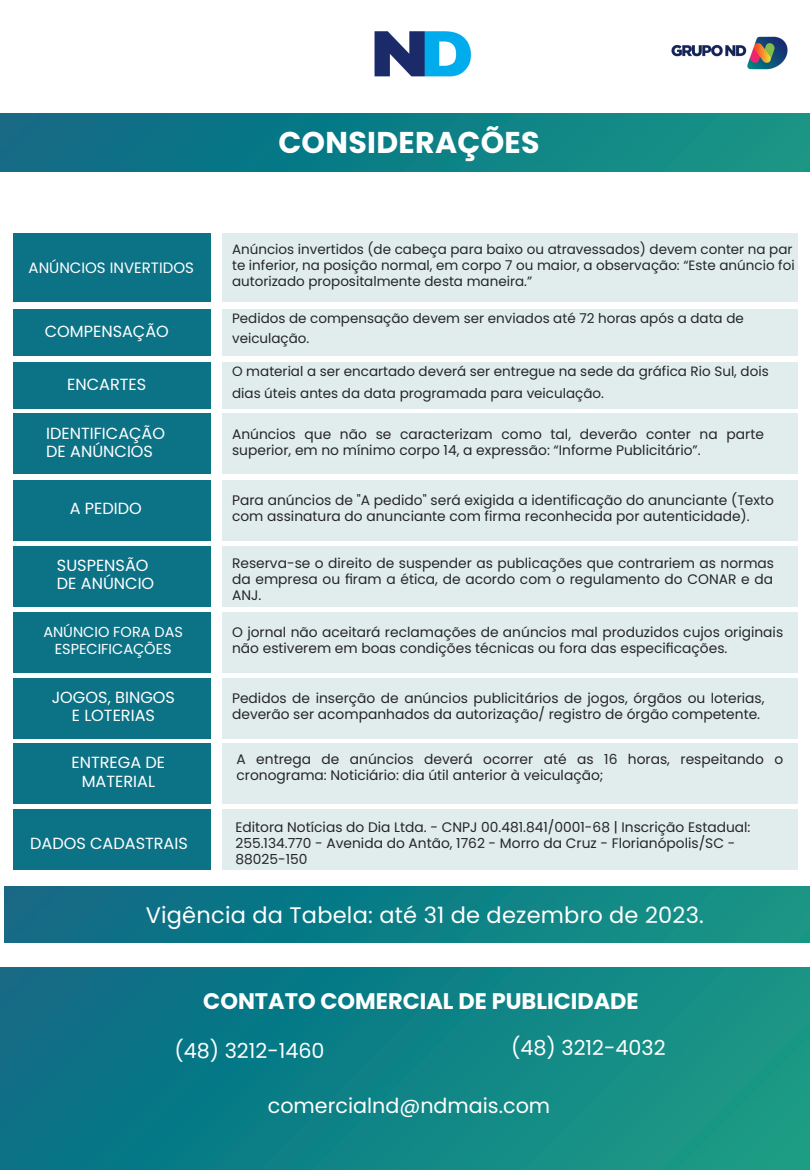
<style>
.page{position:relative;width:810px;height:1170px;background:#fff}
.page>*{position:absolute;margin:0;border:0;box-sizing:border-box;transform-origin:0 0}
.t1{font:700 30px "Poppins";letter-spacing:.01em;color:#fff}
.t2{font:22.5px "Poppins";letter-spacing:.01em;color:#fff}
.t3{font:700 22.5px "Poppins";color:#fff}
.t4{font:20.7px "Poppins";color:#fff}
.t5{font:16.05px/18.1px "Poppins";color:#fff}
.t6{font:15px "Poppins";color:#fff}
.t7{font:14.55px/17px "Poppins";color:#fff;text-align:center}
.t8{font:13.8px/16px "Poppins";color:#262626}
.t9{font:13.5px/15.8px "Poppins";color:#262626}
</style>
<div class="page">
<div style="left:13px;top:743px;width:197px;height:61px;background:#0c7286"></div>
<div style="left:222px;top:743px;width:575px;height:61px;background:#e0edec"></div>
<div style="left:13px;top:809px;width:197px;height:61px;background:#0c7286"></div>
<div style="left:222px;top:809px;width:575px;height:61px;background:#e0edec"></div>
<div style="left:222px;top:234px;width:575px;height:68px;background:#e0edec"></div>
<div style="left:13px;top:309px;width:197px;height:46px;background:#0c7286"></div>
<div style="left:222px;top:309px;width:575px;height:46px;background:#e0edec"></div>
<div style="left:13px;top:362px;width:197px;height:47px;background:#0c7286"></div>
<div style="left:222px;top:362px;width:575px;height:47px;background:#e0edec"></div>
<div style="left:13px;top:414px;width:197px;height:60px;background:#0c7286"></div>
<div style="left:222px;top:414px;width:575px;height:60px;background:#e0edec"></div>
<div style="left:13px;top:480px;width:197px;height:60px;background:#0c7286"></div>
<div style="left:222px;top:480px;width:575px;height:60px;background:#e0edec"></div>
<div style="left:13px;top:546px;width:197px;height:60px;background:#0c7286"></div>
<div style="left:222px;top:546px;width:575px;height:60px;background:#e0edec"></div>
<div style="left:13px;top:612px;width:197px;height:60px;background:#0c7286"></div>
<div style="left:222px;top:612px;width:575px;height:60px;background:#e0edec"></div>
<div style="left:13px;top:678px;width:197px;height:60px;background:#0c7286"></div>
<div style="left:222px;top:678px;width:575px;height:60px;background:#e0edec"></div>
<img style="left:0;top:113px;width:810px;height:59px">
<div style="left:13px;top:234px;width:197px;height:68px;background:#0c7286"></div>
<img style="left:374px;top:31px;width:97px;height:46px">
<img style="left:671px;top:36px;width:117px;height:34px">
<img style="left:5px;top:886px;width:805px;height:57px">
<img style="left:0;top:968px;width:810px;height:202px">
<p class="t6" style="left:29px;top:257px;width:167px">ANÚNCIOS INVERTIDOS</p>
<p class="t5" style="left:45px;top:322px;width:126px">COMPENSAÇÃO</p>
<p class="t5" style="left:67px;top:376px;width:81px">ENCARTES</p>
<p class="t5" style="left:46px;top:424px;width:120px">IDENTIFICAÇÃO<br>DE ANÚNCIOS</p>
<p class="t5" style="left:70px;top:500px;width:74px">A PEDIDO</p>
<p class="t5" style="left:57px;top:557px;width:99px">SUSPENSÃO<br>DE ANÚNCIO</p>
<p class="t7" style="left:43px;top:623px;width:141px">ANÚNCIO FORA DAS<br>ESPECIFICAÇÕES</p>
<p class="t5" style="left:52px;top:689px;width:125px;text-align:center">JOGOS, BINGOS<br>E LOTERIAS</p>
<p class="t5" style="left:71px;top:754px;width:95px;text-align:center">ENTREGA DE<br>MATERIAL</p>
<p class="t5" style="left:30px;top:834px;width:159px">DADOS CADASTRAIS</p>
<h1 class="t1" style="left:278px;top:121px;width:263px">CONSIDERAÇÕES</h1>
<p class="t9" style="left:232px;top:242px;width:564px">Anúncios invertidos (de cabeça para baixo ou atravessados) devem conter na par te inferior, na posição normal, em corpo 7 ou maior, a observação: “Este anúncio foi autorizado propositalmente desta maneira.”</p>
<p class="t9" style="left:232px;top:308px;width:513px;line-height:20.2px">Pedidos de compensação devem ser enviados até 72 horas após a data de veiculação.</p>
<p class="t9" style="left:232px;top:360px;width:538px;line-height:22.5px">O material a ser encartado deverá ser entregue na sede da gráfica Rio Sul, dois dias úteis antes da data programada para veiculação.</p>
<p class="t8" style="left:232px;top:426px;width:533px">Anúncios que não se caracterizam como tal, deverão conter na parte superior, em no mínimo corpo 14, a expressão: “Informe Publicitário”.</p>
<p class="t8" style="left:232px;top:492px;width:543px">Para anúncios de "A pedido" será exigida a identificação do anunciante (Texto com assinatura do anunciante com firma reconhecida por autenticidade).</p>
<p class="t8" style="left:232px;top:555px;width:544px;text-align:justify">Reserva-se o direito de suspender as publicações que contrariem as normas da empresa ou firam a ética, de acordo com o regulamento do CONAR e da ANJ.</p>
<p class="t8" style="left:232px;top:624px;width:553px">O jornal não aceitará reclamações de anúncios mal produzidos cujos originais não estiverem em boas condições técnicas ou fora das especificações.</p>
<p class="t8" style="left:232px;top:690px;width:534px">Pedidos de inserção de anúncios publicitários de jogos, órgãos ou loterias, deverão ser acompanhados da autorização/ registro de órgão competente.</p>
<p class="t8" style="left:236px;top:751px;width:548px">A entrega de anúncios deverá ocorrer até as 16 horas, respeitando o cronograma: Noticiário: dia útil anterior à veiculação;</p>
<p class="t8" style="left:235px;top:819px;width:517px">Editora Notícias do Dia Ltda. - CNPJ 00.481.841/0001-68 | Inscrição Estadual:<br>255.134.770 - Avenida do Antão, 1762 - Morro da Cruz - Florianópolis/SC -<br>88025-150</p>
<h2 class="t2" style="left:146px;top:899px;width:560px">Vigência da Tabela: até 31 de dezembro de 2023.</h2>
<h2 class="t3" style="left:203px;top:986px;width:437px">CONTATO COMERCIAL DE PUBLICIDADE</h2>
<h3 class="t4" style="left:174px;top:1036px;width:152px">(48) 3212-1460</h3>
<h3 class="t4" style="left:511px;top:1033px;width:156px">(48) 3212-4032</h3>
<h3 class="t4" style="left:268px;top:1092px;width:284px">comercialnd@ndmais.com</h3>
</div>
